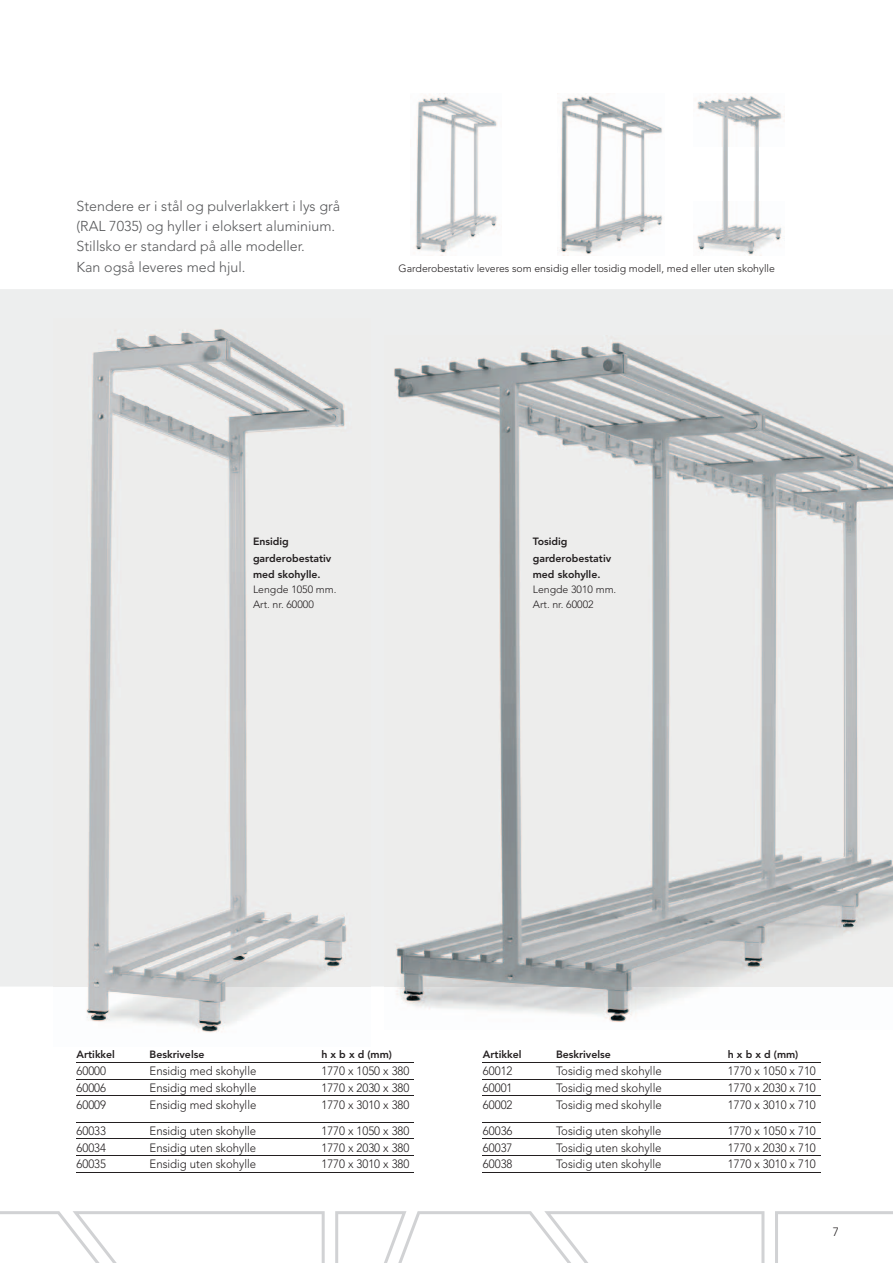
<style>
.page{position:relative;width:893px;height:1263px;background:#fff}
.page>*{position:absolute;margin:0;border:0;box-sizing:border-box;transform-origin:0 0}
.t1{font:300 14.25px/20.2px "Avenir";color:#57585a}
.t2{font:300 12px "Avenir";color:#231f20;scale:.95 1}
.t3{font:300 12px "Avenir";color:#231f20}
.t4{font:800 10.5px/16.5px "Avenir";color:#231f20}
.t5{font:300 10.5px/15px "Avenir";color:#231f20}
</style>
<div class="page">
<div style="left:0;top:289px;width:893px;height:697px;background:#edeeee"></div>
<img style="left:560px;top:95px;width:103px;height:160px">
<img style="left:697px;top:95px;width:86px;height:160px">
<img style="left:415px;top:95px;width:85px;height:160px">
<img style="left:417px;top:98px;width:78px;height:153px">
<img style="left:562px;top:97px;width:99px;height:155px">
<img style="left:699px;top:97px;width:81px;height:156px">
<img style="left:385px;top:335px;width:508px;height:687px">
<img style="left:395px;top:344px;width:236px;height:676px">
<img style="left:53px;top:319px;width:318px;height:714px">
<img style="left:88px;top:330px;width:251px;height:701px">
<hr style="left:77px;top:1079px;width:73px;height:1px;background:#231f20">
<hr style="left:150px;top:1079px;width:171px;height:1px;background:#231f20">
<hr style="left:321px;top:1079px;width:93px;height:1px;background:#231f20">
<hr style="left:77px;top:1095px;width:73px;height:1px;background:#231f20">
<hr style="left:150px;top:1095px;width:171px;height:1px;background:#231f20">
<hr style="left:321px;top:1095px;width:93px;height:1px;background:#231f20">
<hr style="left:77px;top:1122px;width:73px;height:1px;background:#231f20">
<hr style="left:150px;top:1122px;width:171px;height:1px;background:#231f20">
<hr style="left:321px;top:1122px;width:93px;height:1px;background:#231f20">
<hr style="left:77px;top:1138px;width:73px;height:1px;background:#231f20">
<hr style="left:150px;top:1138px;width:171px;height:1px;background:#231f20">
<hr style="left:321px;top:1138px;width:93px;height:1px;background:#231f20">
<hr style="left:77px;top:1155px;width:73px;height:1px;background:#231f20">
<hr style="left:150px;top:1155px;width:171px;height:1px;background:#231f20">
<hr style="left:321px;top:1155px;width:93px;height:1px;background:#231f20">
<hr style="left:77px;top:1172px;width:73px;height:1px;background:#231f20">
<hr style="left:150px;top:1172px;width:171px;height:1px;background:#231f20">
<hr style="left:321px;top:1172px;width:93px;height:1px;background:#231f20">
<hr style="left:77px;top:1062px;width:73px;height:1px;background:#231f20">
<hr style="left:150px;top:1062px;width:171px;height:1px;background:#231f20">
<hr style="left:321px;top:1062px;width:93px;height:1px;background:#231f20">
<hr style="left:483px;top:1079px;width:73px;height:1px;background:#231f20">
<hr style="left:556px;top:1079px;width:172px;height:1px;background:#231f20">
<hr style="left:728px;top:1079px;width:93px;height:1px;background:#231f20">
<hr style="left:483px;top:1095px;width:73px;height:1px;background:#231f20">
<hr style="left:556px;top:1095px;width:172px;height:1px;background:#231f20">
<hr style="left:728px;top:1095px;width:93px;height:1px;background:#231f20">
<hr style="left:483px;top:1122px;width:73px;height:1px;background:#231f20">
<hr style="left:556px;top:1122px;width:172px;height:1px;background:#231f20">
<hr style="left:728px;top:1122px;width:93px;height:1px;background:#231f20">
<hr style="left:483px;top:1138px;width:73px;height:1px;background:#231f20">
<hr style="left:556px;top:1138px;width:172px;height:1px;background:#231f20">
<hr style="left:728px;top:1138px;width:93px;height:1px;background:#231f20">
<hr style="left:483px;top:1155px;width:73px;height:1px;background:#231f20">
<hr style="left:556px;top:1155px;width:172px;height:1px;background:#231f20">
<hr style="left:728px;top:1155px;width:93px;height:1px;background:#231f20">
<hr style="left:483px;top:1172px;width:73px;height:1px;background:#231f20">
<hr style="left:556px;top:1172px;width:172px;height:1px;background:#231f20">
<hr style="left:728px;top:1172px;width:93px;height:1px;background:#231f20">
<hr style="left:483px;top:1062px;width:73px;height:1px;background:#231f20">
<hr style="left:556px;top:1062px;width:172px;height:1px;background:#231f20">
<hr style="left:728px;top:1062px;width:93px;height:1px;background:#231f20">
<svg style="left:0;top:1211px;width:893px;height:52px"></svg>
<p class="t1" style="left:77px;top:196px;width:265px">Stendere er i stål og pulverlakkert i lys grå (RAL 7035) og hyller i eloksert aluminium.<br>Stillsko er standard på alle modeller.<br>Kan også leveres med hjul.</p>
<p class="t5" style="left:399px;top:260px;width:378px">Garderobestativ leveres som ensidig eller tosidig modell, med eller uten skohylle</p>
<p class="t4" style="left:253px;top:533px;width:80px">Ensidig garderobestativ med skohylle.</p>
<p class="t5" style="left:253px;top:582px;width:85px">Lengde 1050 mm.<br>Art. nr. 60000</p>
<p class="t4" style="left:533px;top:533px;width:80px">Tosidig garderobestativ med skohylle.</p>
<p class="t5" style="left:533px;top:582px;width:85px">Lengde 3010 mm.<br>Art. nr. 60002</p>
<p class="t4" style="left:77px;top:1046px;width:40px">Artikkel</p>
<p class="t4" style="left:150px;top:1046px;width:56px">Beskrivelse</p>
<p class="t4" style="left:321px;top:1046px;width:72px">h x b x d (mm)</p>
<p class="t2" style="left:77px;top:1064px;width:33px">60000</p>
<p class="t2" style="left:150px;top:1064px;width:114px">Ensidig med skohylle</p>
<p class="t2" style="left:321px;top:1064px;width:94px">1770 x 1050 x 380</p>
<p class="t2" style="left:77px;top:1081px;width:33px">60006</p>
<p class="t2" style="left:150px;top:1081px;width:114px">Ensidig med skohylle</p>
<p class="t2" style="left:321px;top:1081px;width:94px">1770 x 2030 x 380</p>
<p class="t2" style="left:77px;top:1097px;width:33px">60009</p>
<p class="t2" style="left:150px;top:1097px;width:114px">Ensidig med skohylle</p>
<p class="t2" style="left:321px;top:1097px;width:94px">1770 x 3010 x 380</p>
<p class="t2" style="left:77px;top:1124px;width:33px">60033</p>
<p class="t2" style="left:150px;top:1124px;width:114px">Ensidig uten skohylle</p>
<p class="t2" style="left:321px;top:1124px;width:94px">1770 x 1050 x 380</p>
<p class="t2" style="left:77px;top:1140px;width:33px">60034</p>
<p class="t2" style="left:150px;top:1140px;width:114px">Ensidig uten skohylle</p>
<p class="t2" style="left:321px;top:1140px;width:94px">1770 x 2030 x 380</p>
<p class="t2" style="left:77px;top:1157px;width:33px">60035</p>
<p class="t2" style="left:150px;top:1157px;width:114px">Ensidig uten skohylle</p>
<p class="t2" style="left:321px;top:1157px;width:94px">1770 x 3010 x 380</p>
<p class="t4" style="left:483px;top:1046px;width:40px">Artikkel</p>
<p class="t4" style="left:556px;top:1046px;width:56px">Beskrivelse</p>
<p class="t4" style="left:728px;top:1046px;width:72px">h x b x d (mm)</p>
<p class="t2" style="left:483px;top:1064px;width:33px">60012</p>
<p class="t2" style="left:556px;top:1064px;width:113px">Tosidig med skohylle</p>
<p class="t2" style="left:728px;top:1064px;width:94px">1770 x 1050 x 710</p>
<p class="t2" style="left:483px;top:1081px;width:33px">60001</p>
<p class="t2" style="left:556px;top:1081px;width:113px">Tosidig med skohylle</p>
<p class="t2" style="left:728px;top:1081px;width:94px">1770 x 2030 x 710</p>
<p class="t2" style="left:483px;top:1097px;width:33px">60002</p>
<p class="t2" style="left:556px;top:1097px;width:113px">Tosidig med skohylle</p>
<p class="t2" style="left:728px;top:1097px;width:94px">1770 x 3010 x 710</p>
<p class="t2" style="left:483px;top:1124px;width:33px">60036</p>
<p class="t2" style="left:556px;top:1124px;width:113px">Tosidig uten skohylle</p>
<p class="t2" style="left:728px;top:1124px;width:94px">1770 x 1050 x 710</p>
<p class="t2" style="left:483px;top:1140px;width:33px">60037</p>
<p class="t2" style="left:556px;top:1140px;width:113px">Tosidig uten skohylle</p>
<p class="t2" style="left:728px;top:1140px;width:94px">1770 x 2030 x 710</p>
<p class="t2" style="left:483px;top:1157px;width:33px">60038</p>
<p class="t2" style="left:556px;top:1157px;width:113px">Tosidig uten skohylle</p>
<p class="t2" style="left:728px;top:1157px;width:94px">1770 x 3010 x 710</p>
<p class="t3" style="left:833px;top:1225px;width:8px">7</p>
</div>
